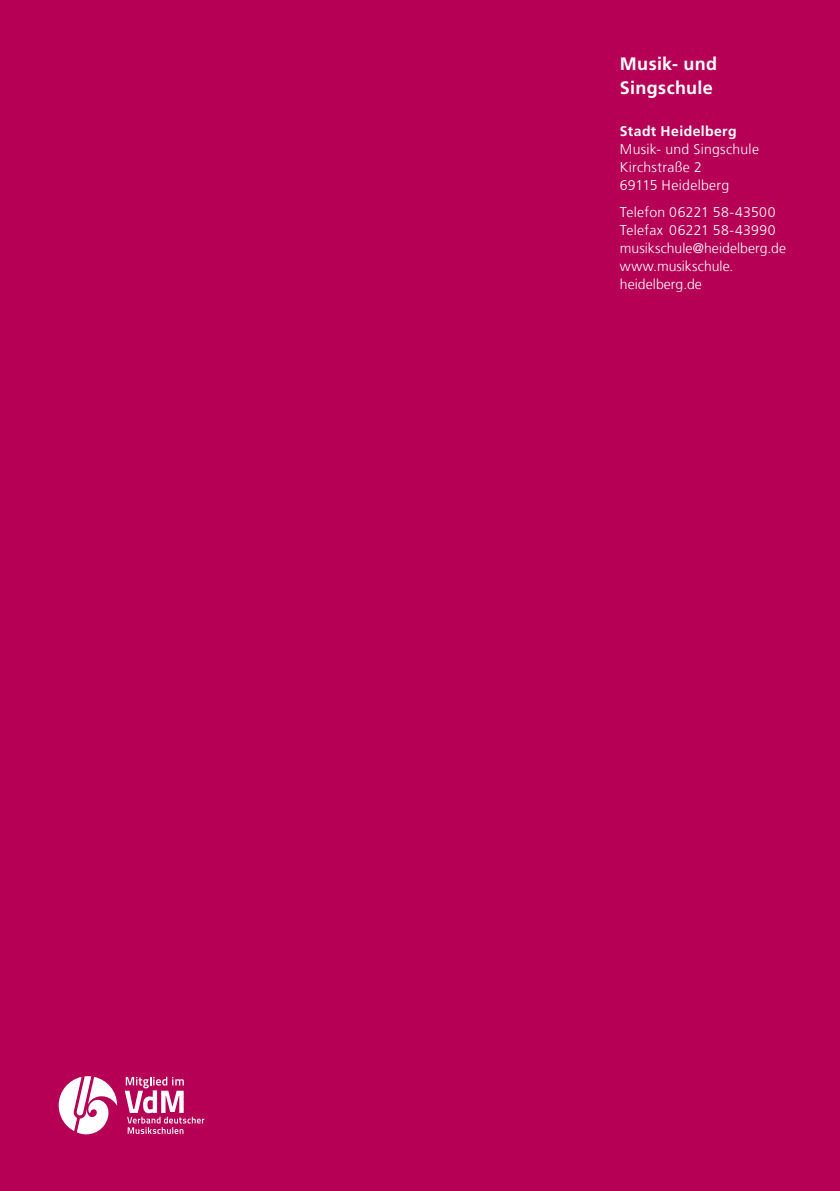
<style>
.page{position:relative;width:840px;height:1191px;background:#fff}
.page>*{position:absolute;margin:0;border:0;box-sizing:border-box;transform-origin:0 0}
.Markenband_Amtsangab{font:700 18px/24px "Frutiger LT Com";letter-spacing:.02em;color:#fff}
.Markenband_Anschrift{font:300 14px/18px "Frutiger LT Com";letter-spacing:.015em;color:#fff}
.Markenband_Stadt_Hei{font:700 14px "Frutiger LT Com";letter-spacing:.03em;color:#fff}
</style>
<div class="page">
<div style="left:0;top:0;width:839px;height:1191px;background:#b60056"></div>
<svg style="left:59px;top:1076px;width:58px;height:58px"></svg>
<svg style="left:125px;top:1076px;width:79px;height:58px"></svg>
<p class="Markenband_Amtsangab" style="left:619px;top:52px;width:99px">Musik- und<br>Singschule</p>
<p class="Markenband_Stadt_Hei" style="left:619px;top:123px;width:118px">Stadt Heidelberg</p>
<p class="Markenband_Anschrift" style="left:619px;top:140px;width:140px">Musik- und Singschule</p>
<p class="Markenband_Anschrift" style="left:619px;top:158px;width:83px">Kirchstraße 2</p>
<p class="Markenband_Anschrift" style="left:619px;top:176px;width:111px">69115 Heidelberg</p>
<p class="Markenband_Anschrift" style="left:619px;top:203px;width:168px">Telefon 06221 58-43500<br>Telefax 06221 58-43990 musikschule@heidelberg.de www.musikschule. heidelberg.de</p>
</div>
